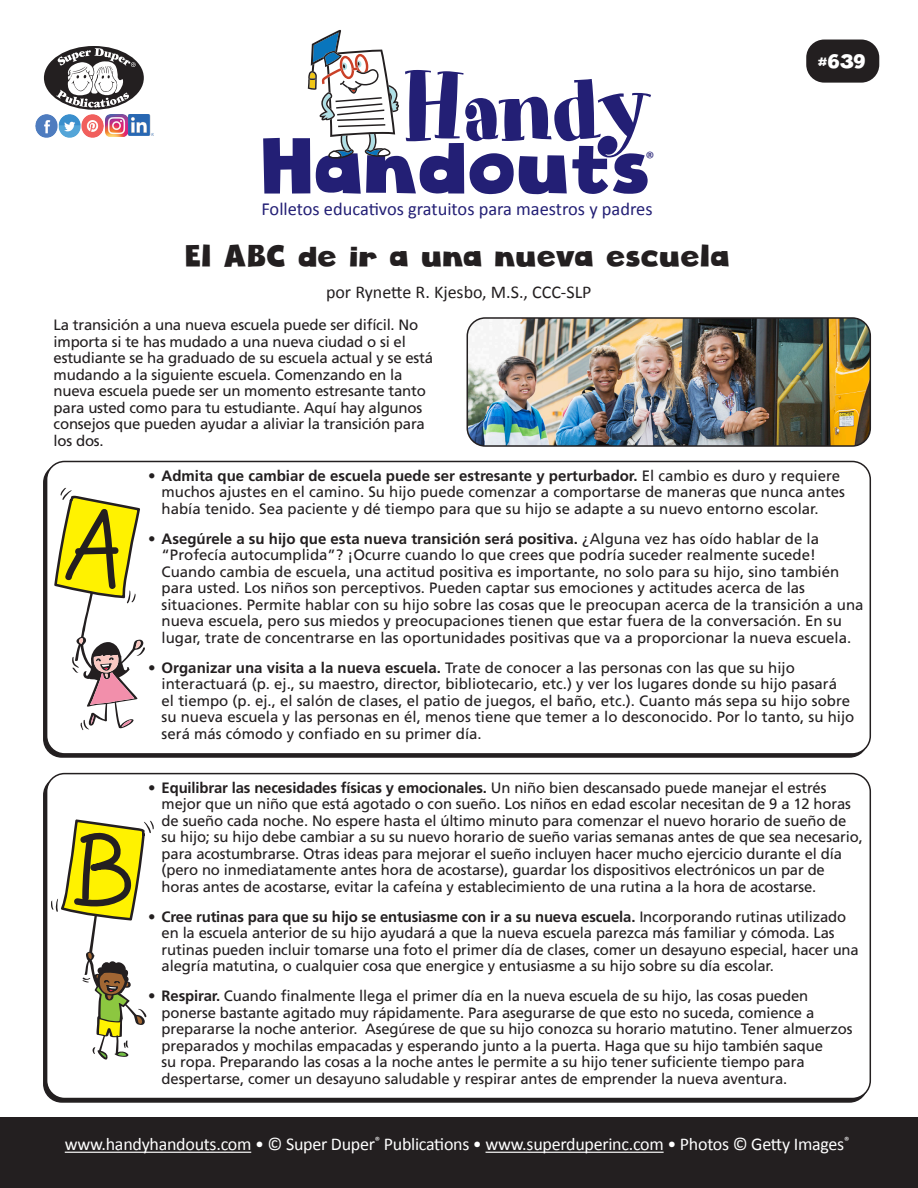
<style>
.page{position:relative;width:918px;height:1188px;background:#fff}
.page>*{position:absolute;margin:0;border:0;box-sizing:border-box;transform-origin:0 0}
.t1{font:93.75px "Art Department JNL";letter-spacing:-.03em;color:#231f75}
.t2{font:76.8px "Cloudy Witha Chanceof Love";color:#231f75}
.HH_Title{font:30px "Cloudy Witha Chanceof Love";color:#231f20}
.t3{font:19.5px "Cloudy Witha Chanceof Love";color:#fff}
.t4{font:18.45px "Calibri";color:#231f75}
.t5{font:18px "Calibri";letter-spacing:-.015em;color:#fff}
.HH_Author{font:18px "Calibri";color:#231f20}
.t6{font:18px "Calibri";color:#231f75}
.HH_Text{font:15px/16.5px "Frutiger";letter-spacing:-.01em;color:#231f20}
.s1{font-weight:700}
</style>
<div class="page">
<div style="left:46px;top:461px;width:825px;height:294px;border:2px solid #231f20;border-radius:18px"></div>
<img style="left:467px;top:318px;width:403px;height:128px">
<div style="left:467px;top:317px;width:404px;height:130px;border:2px solid #231f20;border-radius:18px"></div>
<div style="left:46px;top:773px;width:825px;height:326px;border:2px solid #231f20;border-radius:18px"></div>
<div style="left:806px;top:40px;width:73px;height:43px;background:#231f20;border-radius:18px"></div>
<div style="left:0;top:1118px;width:918px;height:70px;background:#231f20"></div>
<div style="left:44px;top:46px;width:100px;height:64px;background:#231f20;border-radius:50%"></div>
<svg style="left:56px;top:48px;width:80px;height:60px"></svg>
<img style="left:36px;top:115px;width:68px;height:22px">
<img style="left:106px;top:115px;width:21px;height:21px">
<hr style="left:65px;top:1152px;width:186px;height:1px;background:#fff">
<hr style="left:486px;top:1152px;width:178px;height:1px;background:#fff">
<img style="left:129px;top:115px;width:24px;height:21px">
<svg style="left:308px;top:30px;width:91px;height:129px"></svg>
<svg style="left:54px;top:488px;width:91px;height:242px"></svg>
<svg style="left:51px;top:819px;width:103px;height:241px"></svg>
<p class="t1" style="left:402px;top:53px;width:252px">Handy</p>
<p class="t2" style="left:264px;top:119px;width:391px">Handouts</p>
<p class="t6" style="left:646px;top:146px;width:11px">®</p>
<p class="t4" style="left:261px;top:196px;width:393px">Folletos educativos gratuitos para maestros y padres</p>
<p class="HH_Title" style="left:186px;top:237px;width:546px">El ABC de ir a una nueva escuela</p>
<p class="HH_Author" style="left:326px;top:280px;width:267px">por Rynette R. Kjesbo, M.S., CCC-SLP</p>
<p class="t3" style="left:819px;top:49px;width:49px">#639</p>
<p class="HH_Text" style="left:54px;top:317px;width:381px">La transición a una nueva escuela puede ser difícil. No importa si te has mudado a una nueva ciudad o si el estudiante se ha graduado de su escuela actual y se está mudando a la siguiente escuela. Comenzando en la nueva escuela puede ser un momento estresante tanto para usted como para tu estudiante. Aquí hay algunos consejos que pueden ayudar a aliviar la transición para los dos.</p>
<p class="HH_Text" style="left:162px;top:467px;width:685px;text-indent:-14px"><span class="s1">• Admita que cambiar de escuela puede ser estresante y perturbador.</span> El cambio es duro y requiere muchos ajustes en el camino. Su hijo puede comenzar a comportarse de maneras que nunca antes había tenido. Sea paciente y dé tiempo para que su hijo se adapte a su nuevo entorno escolar.</p>
<p class="HH_Text" style="left:162px;top:530px;width:703px;text-indent:-14px"><span class="s1">• Asegúrele a su hijo que esta nueva transición será positiva.</span> ¿Alguna vez has oído hablar de la “Profecía autocumplida”? ¡Ocurre cuando lo que crees que podría suceder realmente sucede!<br>Cuando cambia de escuela, una actitud positiva es importante, no solo para su hijo, sino también para usted. Los niños son perceptivos. Pueden captar sus emociones y actitudes acerca de las situaciones. Permite hablar con su hijo sobre las cosas que le preocupan acerca de la transición a una nueva escuela, pero sus miedos y preocupaciones tienen que estar fuera de la conversación. En su lugar, trate de concentrarse en las oportunidades positivas que va a proporcionar la nueva escuela.</p>
<p class="HH_Text" style="left:162px;top:659px;width:694px;text-indent:-14px"><span class="s1">• Organizar una visita a la nueva escuela.</span> Trate de conocer a las personas con las que su hijo interactuará (p. ej., su maestro, director, bibliotecario, etc.) y ver los lugares donde su hijo pasará<br>el tiempo (p. ej., el salón de clases, el patio de juegos, el baño, etc.). Cuanto más sepa su hijo sobre su nueva escuela y las personas en él, menos tiene que temer a lo desconocido. Por lo tanto, su hijo será más cómodo y confiado en su primer día.</p>
<p class="HH_Text" style="left:162px;top:779px;width:703px;text-indent:-14px"><span class="s1">• Equilibrar las necesidades físicas y emocionales.</span> Un niño bien descansado puede manejar el estrés mejor que un niño que está agotado o con sueño. Los niños en edad escolar necesitan de 9 a 12 horas de sueño cada noche. No espere hasta el último minuto para comenzar el nuevo horario de sueño de su hijo; su hijo debe cambiar a su su nuevo horario de sueño varias semanas antes de que sea necesario, para acostumbrarse. Otras ideas para mejorar el sueño incluyen hacer mucho ejercicio durante el día (pero no inmediatamente antes hora de acostarse), guardar los dispositivos electrónicos un par de horas antes de acostarse, evitar la cafeína y establecimiento de una rutina a la hora de acostarse.</p>
<p class="HH_Text" style="left:162px;top:908px;width:699px;text-indent:-14px"><span class="s1">• Cree rutinas para que su hijo se entusiasme con ir a su nueva escuela.</span> Incorporando rutinas utilizado en la escuela anterior de su hijo ayudará a que la nueva escuela parezca más familiar y cómoda. Las rutinas pueden incluir tomarse una foto el primer día de clases, comer un desayuno especial, hacer una alegría matutina, o cualquier cosa que energice y entusiasme a su hijo sobre su día escolar.</p>
<p class="HH_Text" style="left:162px;top:988px;width:692px;text-indent:-14px"><span class="s1">• Respirar.</span> Cuando finalmente llega el primer día en la nueva escuela de su hijo, las cosas pueden ponerse bastante agitado muy rápidamente. Para asegurarse de que esto no suceda, comience a prepararse la noche anterior. Asegúrese de que su hijo conozca su horario matutino. Tener almuerzos preparados y mochilas empacadas y esperando junto a la puerta. Haga que su hijo también saque<br>su ropa. Preparando las cosas a la noche antes le permite a su hijo tener suficiente tiempo para despertarse, comer un desayuno saludable y respirar antes de emprender la nueva aventura.</p>
<p class="t5" style="left:65px;top:1132px;width:786px">www.handyhandouts.com • © Super Duper<sup>®</sup> Publications • www.superduperinc.com • Photos © Getty Images<sup>®</sup></p>
</div>
